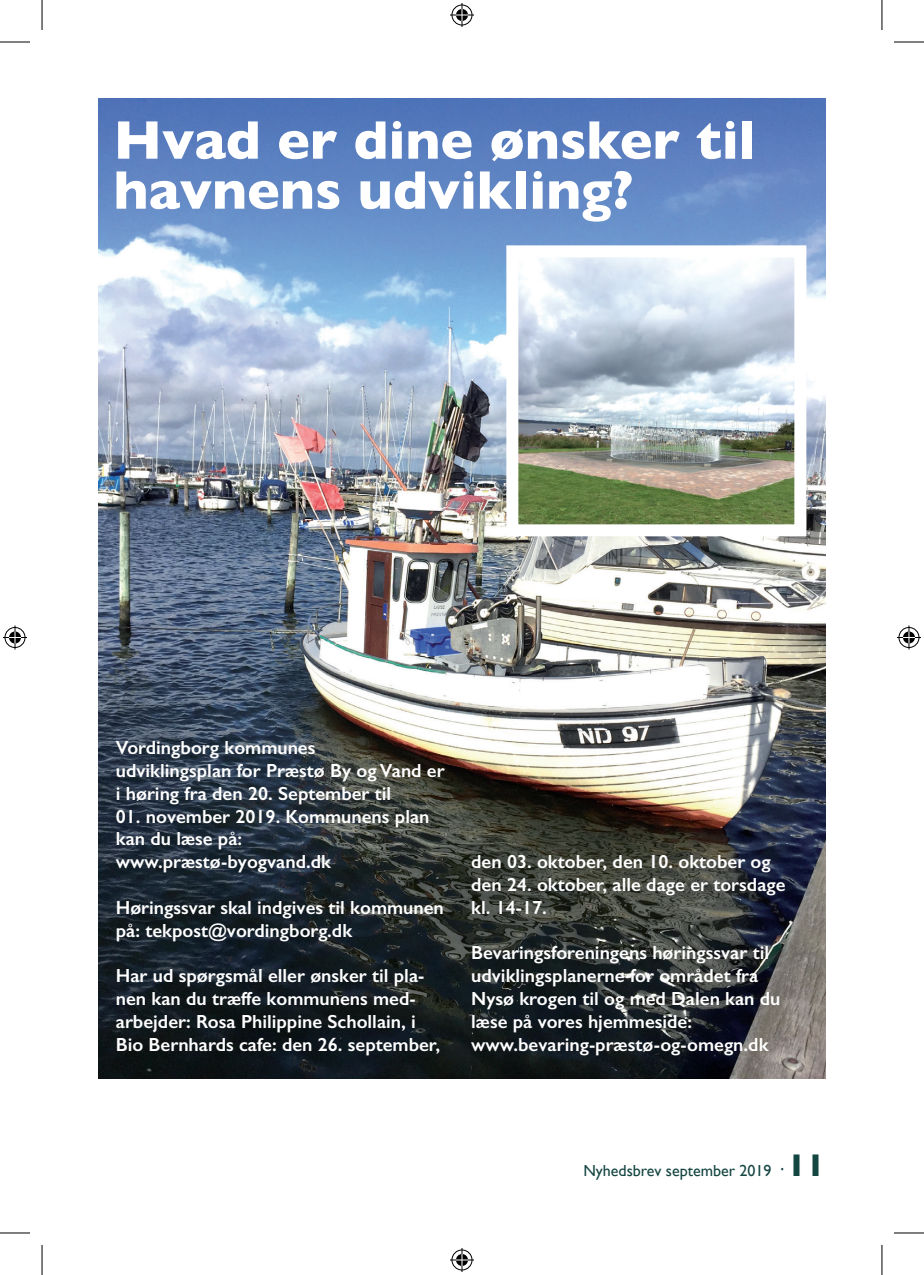
<style>
.page{position:relative;width:924px;height:1275px;background:#fff}
.page>*{position:absolute;margin:0;border:0;box-sizing:border-box;transform-origin:0 0}
.t1{font:700 55px/50px "Gill Sans";color:#fff}
.t2{font:600 19px/22.8px "Gill Sans";color:#fff}
.t3{font:16px "Gill Sans";color:#134541}
.s1{font-size:20px}
.s2{font-weight:700;font-size:32px}
</style>
<div class="page">
<img style="left:99px;top:99px;width:725px;height:979px">
<img style="left:519px;top:258px;width:274px;height:265px">
<div style="left:506px;top:245px;width:300px;height:291px;border:12px solid #fff"></div>
<hr style="left:0;top:42px;width:30px;height:1px;background:#000">
<hr style="left:893px;top:42px;width:30px;height:1px;background:#000">
<hr style="left:0;top:1232px;width:30px;height:1px;background:#000">
<hr style="left:893px;top:1232px;width:30px;height:1px;background:#000">
<hr style="left:42px;top:0;width:1px;height:30px;background:#000">
<hr style="left:42px;top:1245px;width:1px;height:30px;background:#000">
<hr style="left:881px;top:0;width:1px;height:30px;background:#000">
<hr style="left:881px;top:1245px;width:1px;height:30px;background:#000">
<svg style="left:450px;top:3px;width:24px;height:24px"></svg>
<svg style="left:450px;top:1248px;width:24px;height:24px"></svg>
<svg style="left:3px;top:625px;width:24px;height:24px"></svg>
<svg style="left:897px;top:625px;width:23px;height:24px"></svg>
<h1 class="t1" style="left:113px;top:114px;width:643px">Hvad er dine ønsker til havnens udvikling?</h1>
<p class="t2" style="left:116px;top:736px;width:330px">Vordingborg kommunes<br>udviklingsplan for Præstø By og Vand er i høring fra den 20. September til</p>
<p class="t2" style="left:116px;top:804px;width:315px">01. november 2019. Kommunens plan kan du læse på: www.præstø-byogvand.dk</p>
<p class="t2" style="left:116px;top:895px;width:329px">Høringssvar skal indgives til kommunen på: tekpost@vordingborg.dk</p>
<p class="t2" style="left:116px;top:964px;width:326px">Har ud spørgsmål eller ønsker til pla&shy;nen kan du træffe kommunens med&shy;arbejder: Rosa Philippine Schollain, i Bio Bernhards cafe: den 26. september,</p>
<p class="t2" style="left:471px;top:850px;width:316px">den 03. oktober, den 10. oktober og den 24. oktober, alle dage er torsdage kl. 14-17.</p>
<p class="t2" style="left:471px;top:941px;width:311px">Bevaringsforeningens høringssvar til udviklingsplanerne for området fra Nysø krogen til og med Dalen kan du læse på vores hjemmeside: www.bevaring-præstø-og-omegn.dk</p>
<p class="t3" style="left:583px;top:1160px;width:243px">Nyhedsbrev september 2019 <span class="s1">·</span> <span class="s2">11</span></p>
</div>
